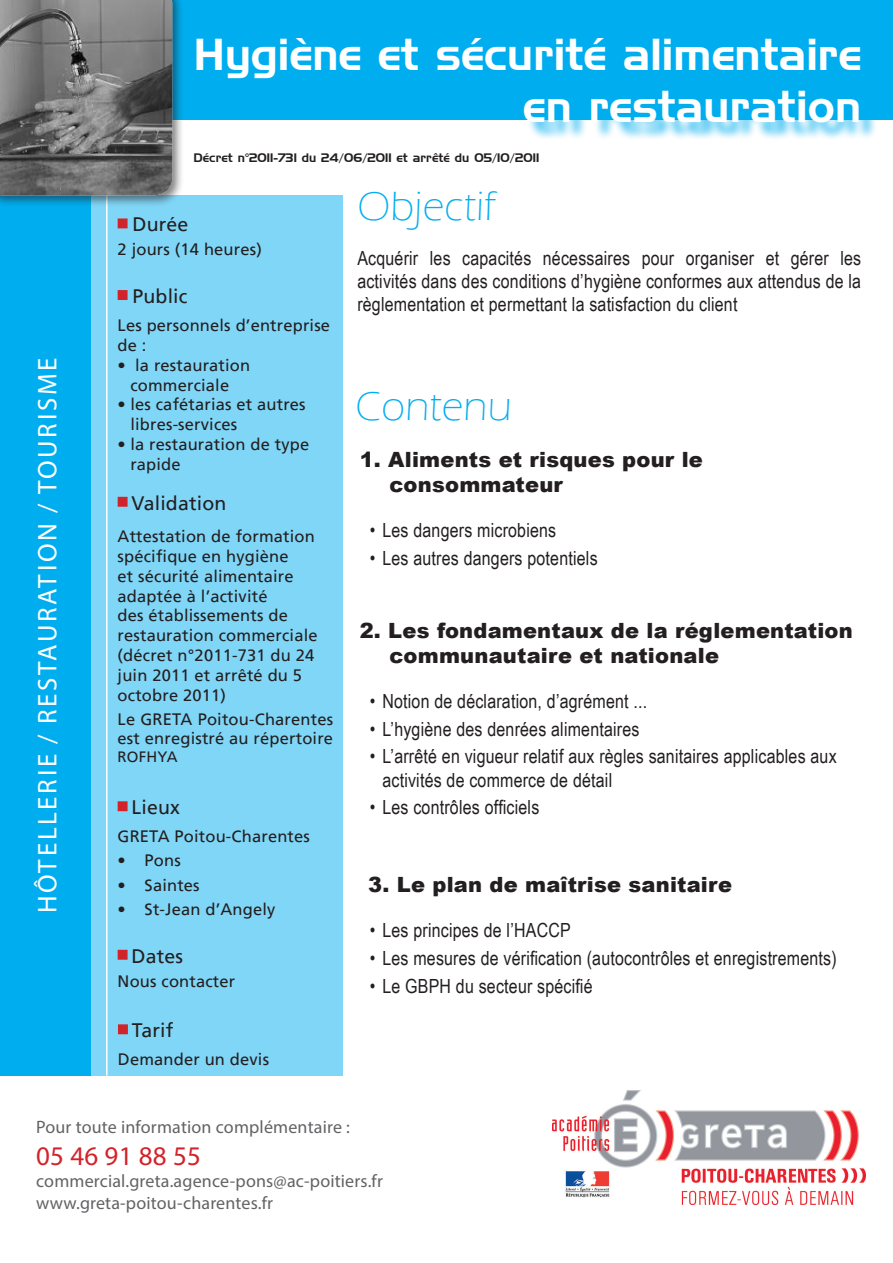
<style>
.page{position:relative;width:893px;height:1263px;background:#fff}
.page>*{position:absolute;margin:0;border:0;box-sizing:border-box;transform-origin:0 0}
.t1{font:43.5px "Handel Gothic BT";color:#fff}
.t2{font:43.5px "Handel Gothic";color:#fff}
.t3{font:300 42px "Eras ITC";letter-spacing:.01em;color:#00aeef}
.t4{font:27px "Myriad Pro";letter-spacing:.1em;color:#fff}
.t5{font:27px "Myriad Pro";letter-spacing:.01em;color:#d1232a}
.t6{font:900 21px "Arial";letter-spacing:.01em;color:#231f20}
.t7{font:19.5px/23.4px "Arial Narrow";letter-spacing:.01em;color:#231f20;text-align:justify}
.t8{font:19.5px "Frutiger LT";letter-spacing:.01em;color:#231f20}
.t9{font:18px "Myriad Pro";letter-spacing:.01em;color:#636366}
.t10{font:16.5px/19.8px "Frutiger LT";letter-spacing:.01em;color:#231f20}
.t11{font:15px "Frutiger LT";letter-spacing:.01em;color:#231f20}
.t12{font:12px "Handel Gothic BT";letter-spacing:.01em;color:#231f20}
.s1{font-family:"Handel Gothic"}
</style>
<div class="page">
<div style="left:118px;top:0;width:775px;height:120px;background:#00aeef"></div>
<div style="left:87px;top:195px;width:256px;height:880px;background:#80d6f7"></div>
<div style="left:0;top:195px;width:91px;height:880px;background:#00aeef"></div>
<img style="left:552px;top:1091px;width:313px;height:113px">
<hr style="left:106px;top:195px;width:2px;height:880px;background:#fff">
<div style="left:0;top:0;width:185px;height:208px;background:#231f20;opacity:.57"></div>
<img style="left:0;top:0;width:172px;height:195px">
<div style="left:199px;top:40px;width:679px;height:101px;background:#00aeef;opacity:.75"></div>
<div style="left:118px;top:218px;width:10px;height:10px;background:#d1232a;border:2px solid #d1232a"></div>
<div style="left:118px;top:290px;width:10px;height:10px;background:#d1232a;border:2px solid #d1232a"></div>
<div style="left:118px;top:497px;width:10px;height:10px;background:#d1232a;border:2px solid #d1232a"></div>
<div style="left:118px;top:1024px;width:10px;height:10px;background:#d1232a;border:2px solid #d1232a"></div>
<div style="left:118px;top:801px;width:10px;height:10px;background:#d1232a;border:2px solid #d1232a"></div>
<div style="left:118px;top:950px;width:10px;height:10px;background:#d1232a;border:2px solid #d1232a"></div>
<h3 class="t4" style="left:31px;top:913px;width:557px;rotate:-90deg">HÔTELLERIE / RESTAURATION / TOURISME</h3>
<p class="t1" style="left:193px;top:28px;width:669px">Hygiène et sécurité ali<span class="s1">mentaire</span></p>
<p class="t2" style="left:523px;top:87px;width:340px">en restauration</p>
<p class="t12" style="left:193px;top:151px;width:347px">Décret n°2011-731 du 24/06/2011 et arrêté du 05/10/2011</p>
<p class="t3" style="left:357px;top:183px;width:139px">Objectif</p>
<p class="t7" style="left:357px;top:245px;width:505px">Acquérir les capacités nécessaires pour organiser et gérer les activités dans des conditions d’hygiène conformes aux attendus de la règlementation et permettant la satisfaction du client</p>
<p class="t8" style="left:132px;top:213px;width:58px">Durée</p>
<p class="t10" style="left:118px;top:240px;width:146px">2 jours (14 heures)</p>
<p class="t8" style="left:132px;top:285px;width:57px">Public</p>
<p class="t10" style="left:118px;top:316px;width:214px">Les personnels d’entreprise de :</p>
<p class="t10" style="left:118px;top:355px;width:134px;text-align:center">• la restauration commerciale</p>
<p class="t10" style="left:130px;top:395px;width:177px;text-indent:-13px">• les cafétarias et autres libres-services</p>
<p class="t10" style="left:130px;top:434px;width:180px;text-indent:-13px">• la restauration de type rapide</p>
<p class="t8" style="left:131px;top:491px;width:97px">Validation</p>
<p class="t10" style="left:118px;top:527px;width:202px">Attestation de formation spécifique en hygiène<br>et sécurité alimentaire adaptée à l’activité<br>des établissements de restauration commerciale (décret n°2011-731 du 24 juin 2011 et arrêté du 5 octobre 2011)</p>
<p class="t10" style="left:118px;top:709px;width:217px">Le GRETA Poitou-Charentes est enregistré au répertoire</p>
<p class="t11" style="left:118px;top:748px;width:61px">ROFHYA</p>
<p class="t3" style="left:355px;top:383px;width:158px">Contenu</p>
<p class="t6" style="left:360px;top:444px;width:345px">1. Aliments et risques pour le</p>
<p class="t6" style="left:389px;top:470px;width:175px">consommateur</p>
<p class="t7" style="left:370px;top:518px;width:188px">• Les dangers microbiens</p>
<p class="t7" style="left:370px;top:546px;width:229px">• Les autres dangers potentiels</p>
<p class="t6" style="left:360px;top:615px;width:495px">2. Les fondamentaux de la réglementation</p>
<p class="t6" style="left:389px;top:640px;width:331px">communautaire et nationale</p>
<p class="t7" style="left:370px;top:689px;width:279px">• Notion de déclaration, d’agrément ...</p>
<p class="t7" style="left:370px;top:716px;width:271px">• L’hygiène des denrées alimentaires</p>
<p class="t7" style="left:382px;top:744px;width:456px;text-indent:-13px">• L’arrêté en vigueur relatif aux règles sanitaires applicables aux activités de commerce de détail</p>
<p class="t7" style="left:370px;top:795px;width:171px">• Les contrôles officiels</p>
<p class="t8" style="left:131px;top:796px;width:50px">Lieux</p>
<p class="t10" style="left:118px;top:827px;width:194px">GRETA Poitou-Charentes</p>
<p class="t10" style="left:118px;top:851px;width:65px">• Pons</p>
<p class="t10" style="left:118px;top:875px;width:84px">• Saintes</p>
<p class="t10" style="left:118px;top:899px;width:159px">• St-Jean d’Angely</p>
<p class="t6" style="left:368px;top:870px;width:365px">3. Le plan de maîtrise sanitaire</p>
<p class="t7" style="left:370px;top:918px;width:203px">• Les principes de l’HACCP</p>
<p class="t7" style="left:370px;top:946px;width:469px">• Les mesures de vérification (autocontrôles et enregistrements)</p>
<p class="t7" style="left:370px;top:973px;width:224px">• Le GBPH du secteur spécifié</p>
<p class="t8" style="left:131px;top:944px;width:53px">Dates</p>
<p class="t10" style="left:118px;top:971px;width:119px">Nous contacter</p>
<p class="t8" style="left:132px;top:1019px;width:43px">Tarif</p>
<p class="t10" style="left:118px;top:1050px;width:153px">Demander un devis</p>
<p class="t9" style="left:36px;top:1116px;width:315px">Pour toute information complémentaire :</p>
<p class="t5" style="left:36px;top:1140px;width:166px">05 46 91 88 55</p>
<p class="t9" style="left:36px;top:1170px;width:348px">commercial.greta.agence-pons@ac-poitiers.fr</p>
<p class="t9" style="left:36px;top:1191px;width:238px">www.greta-poitou-charentes.fr</p>
</div>
